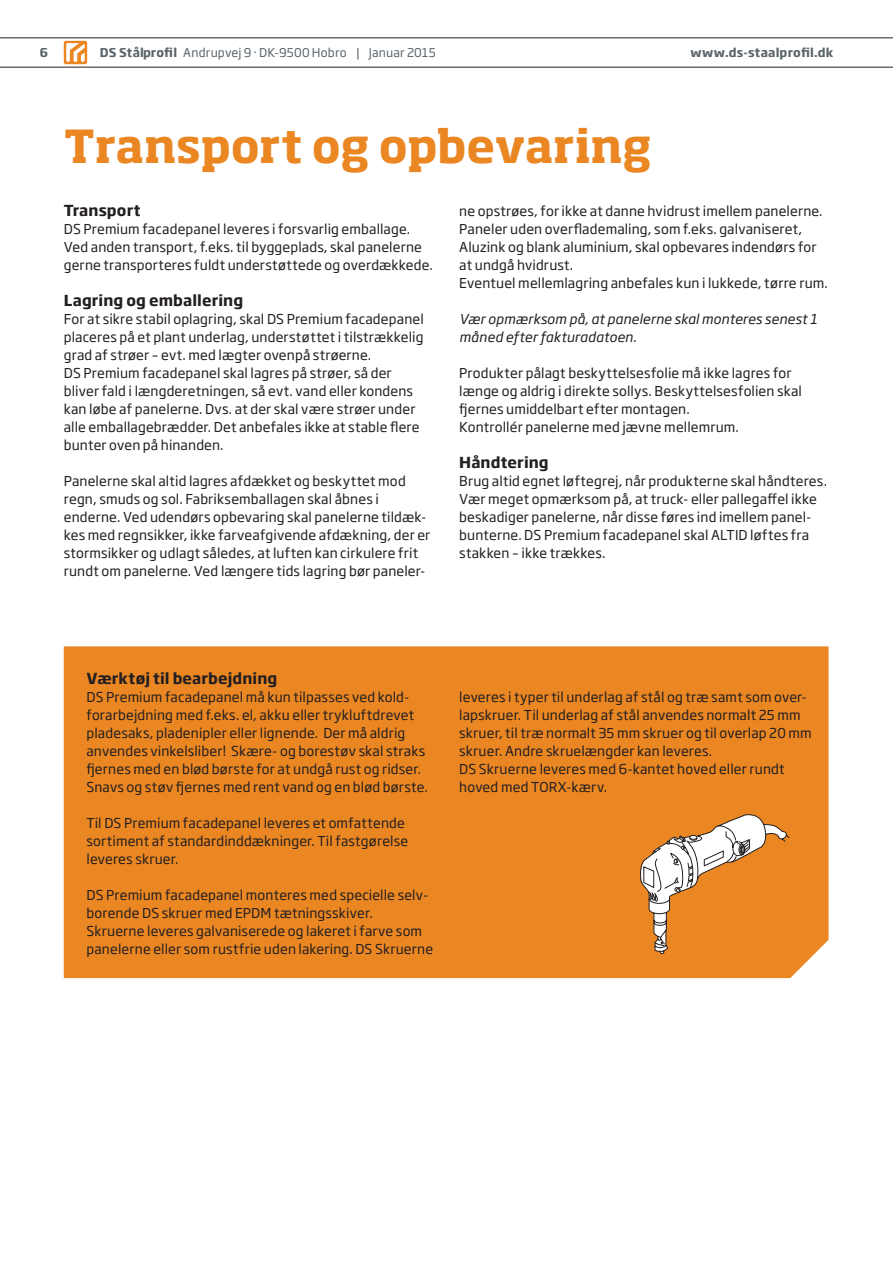
<style>
.page{position:relative;width:893px;height:1263px;background:#fff}
.page>*{position:absolute;margin:0;border:0;box-sizing:border-box;transform-origin:0 0}
.t1{font:700 45px "Soho Std";letter-spacing:-.005em;color:#eb8723}
.t2{font:700 15px "Soho Gothic Std";letter-spacing:.005em;color:#231f20}
.t3{font:13.5px/18px "Soho Gothic Std";letter-spacing:.01em;color:#231f20}
.t4{font:italic 13.5px/18px "Soho Gothic Std";letter-spacing:.01em;color:#231f20}
.t5{font:12px "Soho Gothic Std";letter-spacing:.015em;color:#59646b}
.t6{font:700 12px "Soho Gothic Std";letter-spacing:.02em;color:#59646b}
.s1{font-weight:700}
</style>
<div class="page">
<div style="left:64px;top:646px;width:764px;height:332px;background:#eb8723"></div>
<svg style="left:631px;top:811px;width:158px;height:145px"></svg>
<svg style="left:0;top:38px;width:893px;height:29px"></svg>
<p class="t6" style="left:40px;top:45px;width:10px">6</p>
<p class="t5" style="left:100px;top:45px;width:337px"><span class="s1">DS Stålprofil</span> Andrupvej 9 · DK-9500 Hobro | Januar 2015</p>
<p class="t6" style="left:691px;top:45px;width:144px">www.ds-staalprofil.dk</p>
<h1 class="t1" style="left:64px;top:117px;width:590px">Transport og opbevaring</h1>
<p class="t2" style="left:64px;top:201px;width:78px">Transport</p>
<p class="t3" style="left:64px;top:220px;width:371px">DS Premium facadepanel leveres i forsvarlig emballage.<br>Ved anden transport, f.eks. til byggeplads, skal panelerne gerne transporteres fuldt understøttede og overdækkede.</p>
<p class="t2" style="left:64px;top:291px;width:181px">Lagring og emballering</p>
<p class="t3" style="left:64px;top:310px;width:362px">For at sikre stabil oplagring, skal DS Premium facadepanel placeres på et plant underlag, understøttet i tilstrækkelig grad af strøer – evt. med lægter ovenpå strøerne.<br>DS Premium facadepanel skal lagres på strøer, så der bliver fald i længderetningen, så evt. vand eller kondens kan løbe af panelerne. Dvs. at der skal være strøer under alle emballagebrædder. Det anbefales ikke at stable flere bunter oven på hinanden.</p>
<p class="t3" style="left:64px;top:472px;width:368px">Panelerne skal altid lagres afdækket og beskyttet mod regn, smuds og sol. Fabriksemballagen skal åbnes i enderne. Ved udendørs opbevaring skal panelerne tildæk&shy;kes med regnsikker, ikke farveafgivende afdækning, der er stormsikker og udlagt således, at luften kan cirkulere frit rundt om panelerne. Ved længere tids lagring bør paneler-</p>
<p class="t3" style="left:459px;top:202px;width:370px">ne opstrøes, for ikke at danne hvidrust imellem panelerne.<br>Paneler uden overflademaling, som f.eks. galvaniseret, Aluzink og blank aluminium, skal opbevares indendørs for at undgå hvidrust.<br>Eventuel mellemlagring anbefales kun i lukkede, tørre rum.</p>
<p class="t4" style="left:459px;top:310px;width:359px">Vær opmærksom på, at panelerne skal monteres senest 1 måned efter fakturadatoen.</p>
<p class="t3" style="left:459px;top:364px;width:344px">Produkter pålagt beskyttelsesfolie må ikke lagres for længe og aldrig i direkte sollys. Beskyttelsesfolien skal fjernes umiddelbart efter montagen.<br>Kontrollér panelerne med jævne mellemrum.</p>
<p class="t2" style="left:459px;top:453px;width:91px">Håndtering</p>
<p class="t3" style="left:459px;top:472px;width:369px">Brug altid egnet løftegrej, når produkterne skal håndteres.<br>Vær meget opmærksom på, at truck- eller pallegaffel ikke beskadiger panelerne, når disse føres ind imellem panel&shy;bunterne. DS Premium facadepanel skal ALTID løftes fra stakken – ikke trækkes.</p>
<p class="t2" style="left:86px;top:669px;width:192px">Værktøj til bearbejdning</p>
<p class="t3" style="left:86px;top:688px;width:343px">DS Premium facadepanel må kun tilpasses ved kold&shy;forarbejdning med f.eks. el, akku eller trykluftdrevet pladesaks, pladenipler eller lignende. Der må aldrig anvendes vinkelsliber! Skære- og borestøv skal straks fjernes med en blød børste for at undgå rust og ridser.<br>Snavs og støv fjernes med rent vand og en blød børste.</p>
<p class="t3" style="left:86px;top:814px;width:323px">Til DS Premium facadepanel leveres et omfattende sortiment af standardinddækninger. Til fastgørelse leveres skruer.</p>
<p class="t3" style="left:86px;top:886px;width:348px">DS Premium facadepanel monteres med specielle selv&shy;borende DS skruer med EPDM tætningsskiver.<br>Skruerne leveres galvaniserede og lakeret i farve som panelerne eller som rustfrie uden lakering. DS Skruerne</p>
<p class="t3" style="left:459px;top:688px;width:354px">leveres i typer til underlag af stål og træ samt som over&shy;lapskruer. Til underlag af stål anvendes normalt 25 mm skruer, til træ normalt 35 mm skruer og til overlap 20 mm skruer. Andre skruelængder kan leveres.<br>DS Skruerne leveres med 6-kantet hoved eller rundt hoved med TORX-kærv.</p>
</div>
